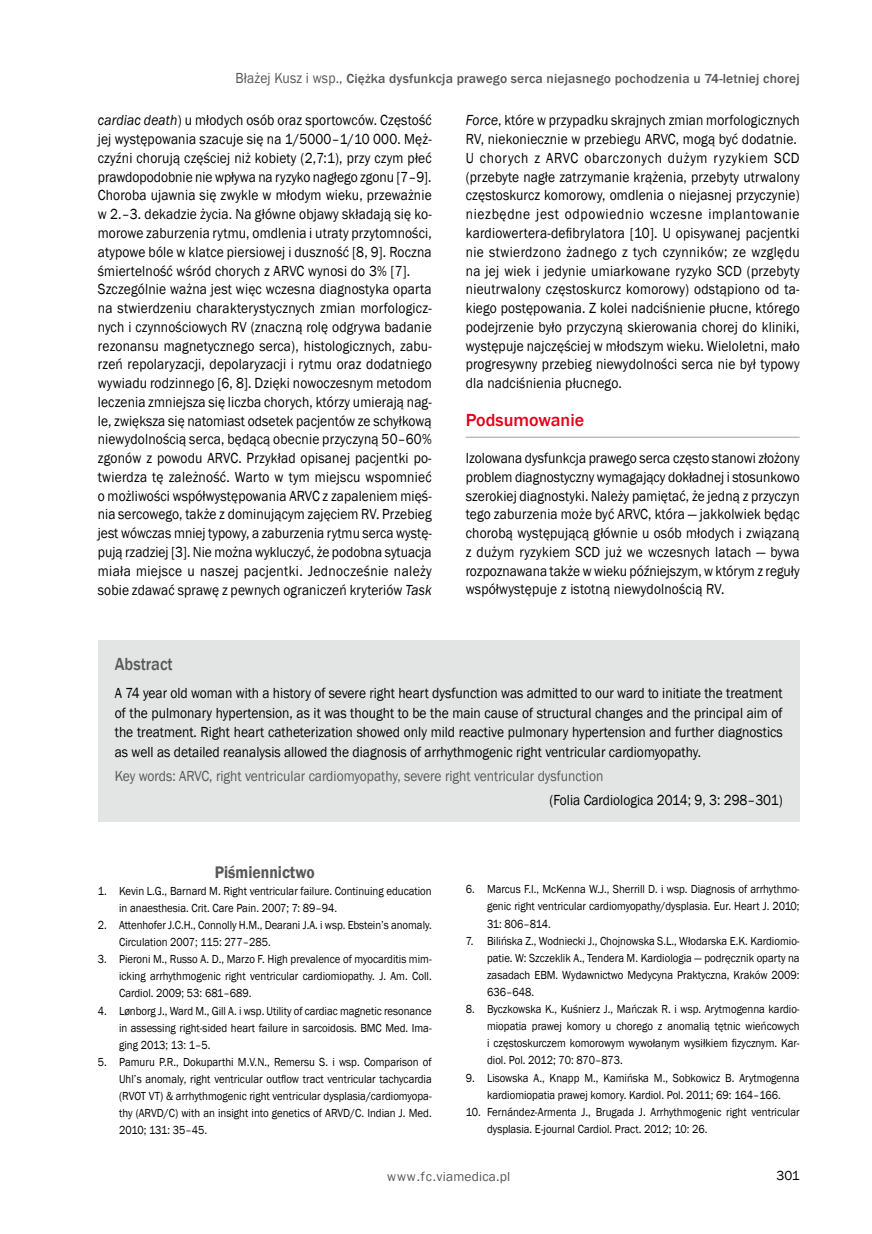
<style>
.page{position:relative;width:872px;height:1234px;background:#fff}
.page>*{position:absolute;margin:0;border:0;box-sizing:border-box;transform-origin:0 0}
.t1{font:500 18px "Franklin Gothic";color:#e2001a}
.t2{font:500 18px "Franklin Gothic";color:#58585a;scale:.9 1}
.t3{font:600 17.25px "Franklin Gothic";color:#58585a;scale:.9 1}
.t4{font:15px/18.8px "Franklin Gothic";letter-spacing:.01em;color:#000;scale:.9 1}
.t5{font:15px "Franklin Gothic";color:#58585a;scale:.9 1}
.t6{font:500 13.5px "Franklin Gothic";letter-spacing:.01em;color:#58585a}
.t7{font:13.5px "Franklin Gothic";letter-spacing:.015em;color:#58585a}
.t8{font:13.5px "Franklin Gothic";color:#000}
.t9{font:12px/17.1px "Franklin Gothic";color:#000;text-align:justify;scale:.9 1}
.s1{font-weight:400;font-size:15px}
.s2{font-style:italic}
</style>
<div class="page">
<hr style="left:466px;top:437px;width:333px;height:1px;background:#9c9e9f">
<div style="left:98px;top:640px;width:701px;height:182px;background:#e3e4e4"></div>
<p class="t6" style="left:236px;top:71px;width:565px"><span class="s1">Błażej Kusz i wsp.,</span> Ciężka dysfunkcja prawego serca niejasnego pochodzenia u 74-letniej chorej</p>
<p class="t4" style="left:98px;top:111px;width:372px"><span class="s2">cardiac death</span>) u młodych osób oraz sportowców. Częstość jej występowania szacuje się na 1/5000–1/10 000. Męż&shy;czyźni chorują częściej niż kobiety (2,7:1), przy czym płeć prawdopodobnie nie wpływa na ryzyko nagłego zgonu [7–9].<br>Choroba ujawnia się zwykle w młodym wieku, przeważnie w 2.–3. dekadzie życia. Na główne objawy składają się ko&shy;morowe zaburzenia rytmu, omdlenia i utraty przytomności, atypowe bóle w klatce piersiowej i duszność [8, 9]. Roczna śmiertelność wśród chorych z ARVC wynosi do 3% [7].<br>Szczególnie ważna jest więc wczesna diagnostyka oparta na stwierdzeniu charakterystycznych zmian morfologicz&shy;nych i czynnościowych RV (znaczną rolę odgrywa badanie rezonansu magnetycznego serca), histologicznych, zabu&shy;rzeń repolaryzacji, depolaryzacji i rytmu oraz dodatniego wywiadu rodzinnego [6, 8]. Dzięki nowoczesnym metodom leczenia zmniejsza się liczba chorych, którzy umierają nag&shy;le, zwiększa się natomiast odsetek pacjentów ze schyłkową niewydolnością serca, będącą obecnie przyczyną 50–60% zgonów z powodu ARVC. Przykład opisanej pacjentki po&shy;twierdza tę zależność. Warto w tym miejscu wspomnieć o możliwości współwystępowania ARVC z zapaleniem mięś&shy;nia sercowego, także z dominującym zajęciem RV. Przebieg jest wówczas mniej typowy, a zaburzenia rytmu serca wystę&shy;pują rzadziej [3]. Nie można wykluczyć, że podobna sytuacja miała miejsce u naszej pacjentki. Jednocześnie należy sobie zdawać sprawę z pewnych ograniczeń kryteriów <span class="s2">Task</span></p>
<p class="t4" style="left:466px;top:111px;width:372px"><span class="s2">Force</span>, które w przypadku skrajnych zmian morfologicznych RV, niekoniecznie w przebiegu ARVC, mogą być dodatnie.<br>U chorych z ARVC obarczonych dużym ryzykiem SCD (przebyte nagłe zatrzymanie krążenia, przebyty utrwalony częstoskurcz komorowy, omdlenia o niejasnej przyczynie) niezbędne jest odpowiednio wczesne implantowanie kardiowertera-defibrylatora [10]. U opisywanej pacjentki nie stwierdzono żadnego z tych czynników; ze względu na jej wiek i jedynie umiarkowane ryzyko SCD (przebyty nieutrwalony częstoskurcz komorowy) odstąpiono od ta&shy;kiego postępowania. Z kolei nadciśnienie płucne, którego podejrzenie było przyczyną skierowania chorej do kliniki, występuje najczęściej w młodszym wieku. Wieloletni, mało progresywny przebieg niewydolności serca nie był typowy dla nadciśnienia płucnego.</p>
<p class="t1" style="left:466px;top:408px;width:120px">Podsumowanie</p>
<p class="t4" style="left:466px;top:449px;width:372px;text-align:justify">Izolowana dysfunkcja prawego serca często stanowi złożony problem diagnostyczny wymagający dokładnej i stosunkowo szerokiej diagnostyki. Należy pamiętać, że jedną z przyczyn tego zaburzenia może być ARVC, która — jakkolwiek będąc chorobą występującą głównie u osób młodych i związaną z dużym ryzykiem SCD już we wczesnych latach — bywa rozpoznawana także w wieku późniejszym, w którym z reguły współwystępuje z istotną niewydolnością RV.</p>
<p class="t2" style="left:115px;top:652px;width:66px">Abstract</p>
<p class="t4" style="left:115px;top:683px;width:743px;line-height:19.5px;text-align:justify">A 74 year old woman with a history of severe right heart dysfunction was admitted to our ward to initiate the treatment of the pulmonary hypertension, as it was thought to be the main cause of structural changes and the principal aim of the treatment. Right heart catheterization showed only mild reactive pulmonary hypertension and further diagnostics as well as detailed reanalysis allowed the diagnosis of arrhythmogenic right ventricular cardiomyopathy.</p>
<p class="t5" style="left:115px;top:766px;width:544px">Key words: ARVC, right ventricular cardiomyopathy, severe right ventricular dysfunction</p>
<p class="t4" style="left:549px;top:790px;width:261px">(Folia Cardiologica 2014; 9, 3: 298–301)</p>
<p class="t3" style="left:215px;top:861px;width:113px">Piśmiennictwo</p>
<p class="t9" style="left:119px;top:882px;width:349px;text-indent:-21px">1. Kevin L.G., Barnard M. Right ventricular failure. Continuing education in anaesthesia. Crit. Care Pain. 2007; 7: 89–94.</p>
<p class="t9" style="left:119px;top:916px;width:349px;text-indent:-21px">2. Attenhofer J.C.H., Connolly H.M., Dearani J.A. i wsp. Ebstein’s anomaly.<br>Circulation 2007; 115: 277–285.</p>
<p class="t9" style="left:119px;top:950px;width:349px;text-indent:-21px">3. Pieroni M., Russo A. D., Marzo F. High prevalence of myocarditis mim&shy;icking arrhythmogenic right ventricular cardiomiopathy. J. Am. Coll.<br>Cardiol. 2009; 53: 681–689.</p>
<p class="t9" style="left:119px;top:1001px;width:349px;text-indent:-21px">4. Lønborg J., Ward M., Gill A. i wsp. Utility of cardiac magnetic resonance in assessing right-sided heart failure in sarcoidosis. BMC Med. Ima&shy;ging 2013; 13: 1–5.</p>
<p class="t9" style="left:119px;top:1053px;width:349px;text-indent:-21px">5. Pamuru P.R., Dokuparthi M.V.N., Remersu S. i wsp. Comparison of Uhl’s anomaly, right ventricular outflow tract ventricular tachycardia (RVOT VT) &amp; arrhythmogenic right ventricular dysplasia/cardiomyopa&shy;thy (ARVD/C) with an insight into genetics of ARVD/C. Indian J. Med.<br>2010; 131: 35–45.</p>
<p class="t9" style="left:487px;top:880px;width:349px;text-indent:-21px">6. Marcus F.I., McKenna W.J., Sherrill D. i wsp. Diagnosis of arrhythmo&shy;genic right ventricular cardiomyopathy/dysplasia. Eur. Heart J. 2010; 31: 806–814.</p>
<p class="t9" style="left:487px;top:932px;width:349px;text-indent:-21px">7. Bilińska Z., Wodniecki J., Chojnowska S.L., Włodarska E.K. Kardiomio&shy;patie. W: Szczeklik A., Tendera M. Kardiologia — podręcznik oparty na zasadach EBM. Wydawnictwo Medycyna Praktyczna, Kraków 2009:<br>636–648.</p>
<p class="t9" style="left:487px;top:1000px;width:349px;text-indent:-21px">8. Byczkowska K., Kuśnierz J., Mańczak R. i wsp. Arytmogenna kardio&shy;miopatia prawej komory u chorego z anomalią tętnic wieńcowych i częstoskurczem komorowym wywołanym wysiłkiem fizycznym. Kar&shy;diol. Pol. 2012; 70: 870–873.</p>
<p class="t9" style="left:466px;top:1068px;width:372px;text-align:center">9. Lisowska A., Knapp M., Kamińska M., Sobkowicz B. Arytmogenna kardiomiopatia prawej komory. Kardiol. Pol. 2011; 69: 164–166.</p>
<p class="t9" style="left:487px;top:1103px;width:349px;text-indent:-21px">10. Fernández-Armenta J., Brugada J. Arrhythmogenic right ventricular dysplasia. E-journal Cardiol. Pract. 2012; 10: 26.</p>
<p class="t7" style="left:387px;top:1168px;width:124px">www.fc.viamedica.pl</p>
<p class="t8" style="left:776px;top:1166px;width:25px">301</p>
</div>
